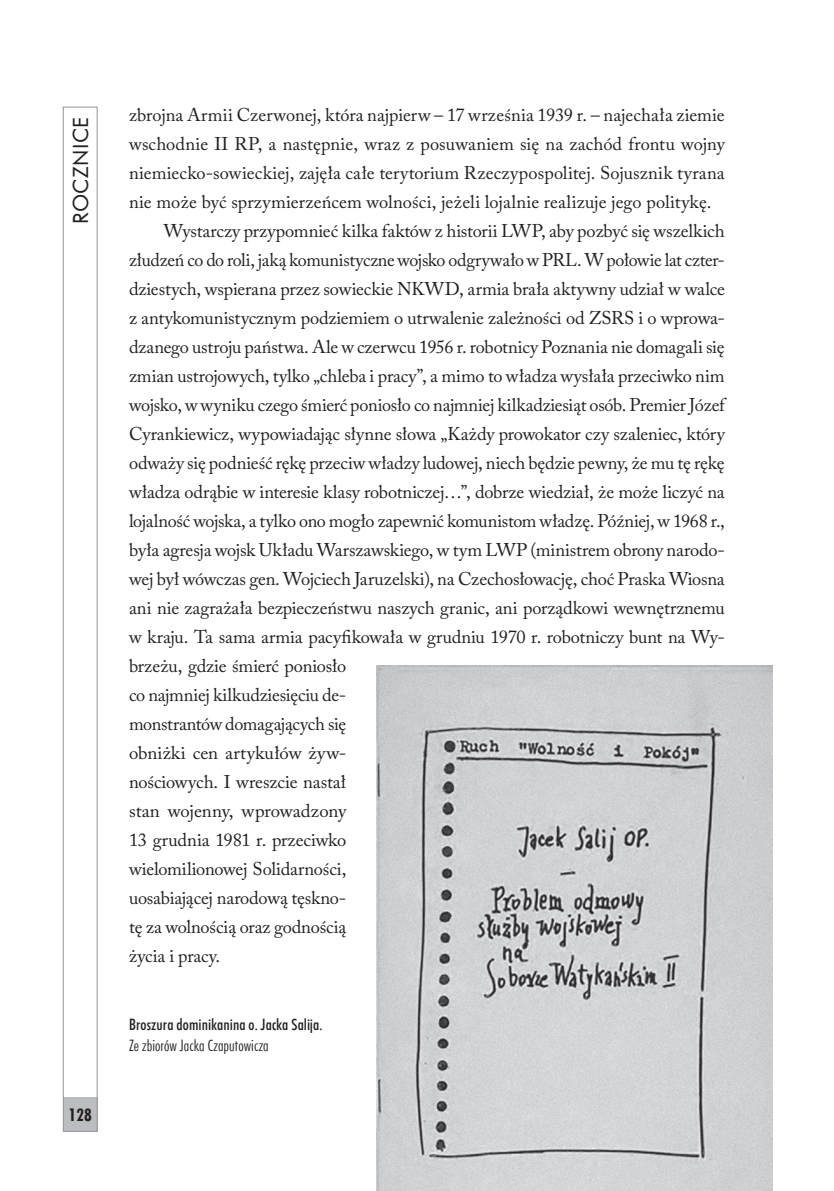
<style>
.page{position:relative;width:834px;height:1191px;background:#fff}
.page>*{position:absolute;margin:0;border:0;box-sizing:border-box;transform-origin:0 0}
.t1{font:21px "Futura EU";letter-spacing:.02em;color:#231f20}
._1_Tekst{font:18.38px/29.1px "Adobe Caslon Pro";letter-spacing:-.01em;color:#231f20;text-align:justify}
.t2{font:17.5px "Futura Bd Cn EU";color:#231f20}
.podpisy{font:15.75px/21px "Futura Md Cn EU";letter-spacing:.005em;color:#231f20}
.s1{font-family:"Futura Lt Cn EU"}
</style>
<div class="page">
<div style="left:63px;top:107px;width:35px;height:1024px;border:1px solid #939598"></div>
<img style="left:376px;top:665px;width:396px;height:526px">
<p class="t1" style="left:68px;top:224px;width:108px;rotate:-90deg">ROCZNICE</p>
<p class="_1_Tekst" style="left:129px;top:100px;width:597px">zbrojna Armii Czerwonej, która najpierw – 17 września 1939 r. – najechała ziemie wschodnie II RP, a następnie, wraz z posuwaniem się na zachód frontu wojny niemiecko-sowieckiej, zajęła całe terytorium Rzeczypospolitej. Sojusznik tyrana nie może być sprzymierzeńcem wolności, jeżeli lojalnie realizuje jego politykę.</p>
<p class="_1_Tekst" style="left:129px;top:216px;width:597px;text-align:left;text-indent:35px">Wystarczy przypomnieć kilka faktów z historii LWP, aby pozbyć się wszelkich złudzeń co do roli, jaką komunistyczne wojsko odgrywało w PRL. W połowie lat czter&shy;dziestych, wspierana przez sowieckie NKWD, armia brała aktywny udział w walce z antykomunistycznym podziemiem o utrwalenie zależności od ZSRS i o wprowa&shy;dzanego ustroju państwa. Ale w czerwcu 1956 r. robotnicy Poznania nie domagali się zmian ustrojowych, tylko „chleba i pracy”, a mimo to władza wysłała przeciwko nim wojsko, w wyniku czego śmierć poniosło co najmniej kilkadziesiąt osób. Premier Józef Cyrankiewicz, wypowiadając słynne słowa „Każdy prowokator czy szaleniec, który odważy się podnieść rękę przeciw władzy ludowej, niech będzie pewny, że mu tę rękę władza odrąbie w interesie klasy robotniczej…”, dobrze wiedział, że może liczyć na lojalność wojska, a tylko ono mogło zapewnić komunistom władzę. Później, w 1968 r., była agresja wojsk Układu Warszawskiego, w tym LWP (ministrem obrony narodo&shy;wej był wówczas gen. Wojciech Jaruzelski), na Czechosłowację, choć Praska Wiosna ani nie zagrażała bezpieczeństwu naszych granic, ani porządkowi wewnętrznemu w kraju. Ta sama armia pacyfikowała w grudniu 1970 r. robotniczy bunt na Wy&shy;brzeżu, gdzie śmierć poniosło<br>co najmniej kilkudziesięciu de-<br>monstrantów domagających się<br>obniżki cen artykułów żyw-<br>nościowych. I wreszcie nastał<br>stan wojenny, wprowadzony<br>13 grudnia 1981 r. przeciwko<br>wielomilionowej Solidarności,<br>uosabiającej narodową tęskno-<br>tę za wolnością oraz godnością<br>życia i pracy.</p>
<p class="t2" style="left:69px;top:1104px;width:25px">128</p>
<p class="podpisy" style="left:129px;top:1014px;width:195px">Broszura dominikanina o. Jacka Salija.<br><span class="s1">Ze zbiorów Jacka Czaputowicza</span></p>
</div>
